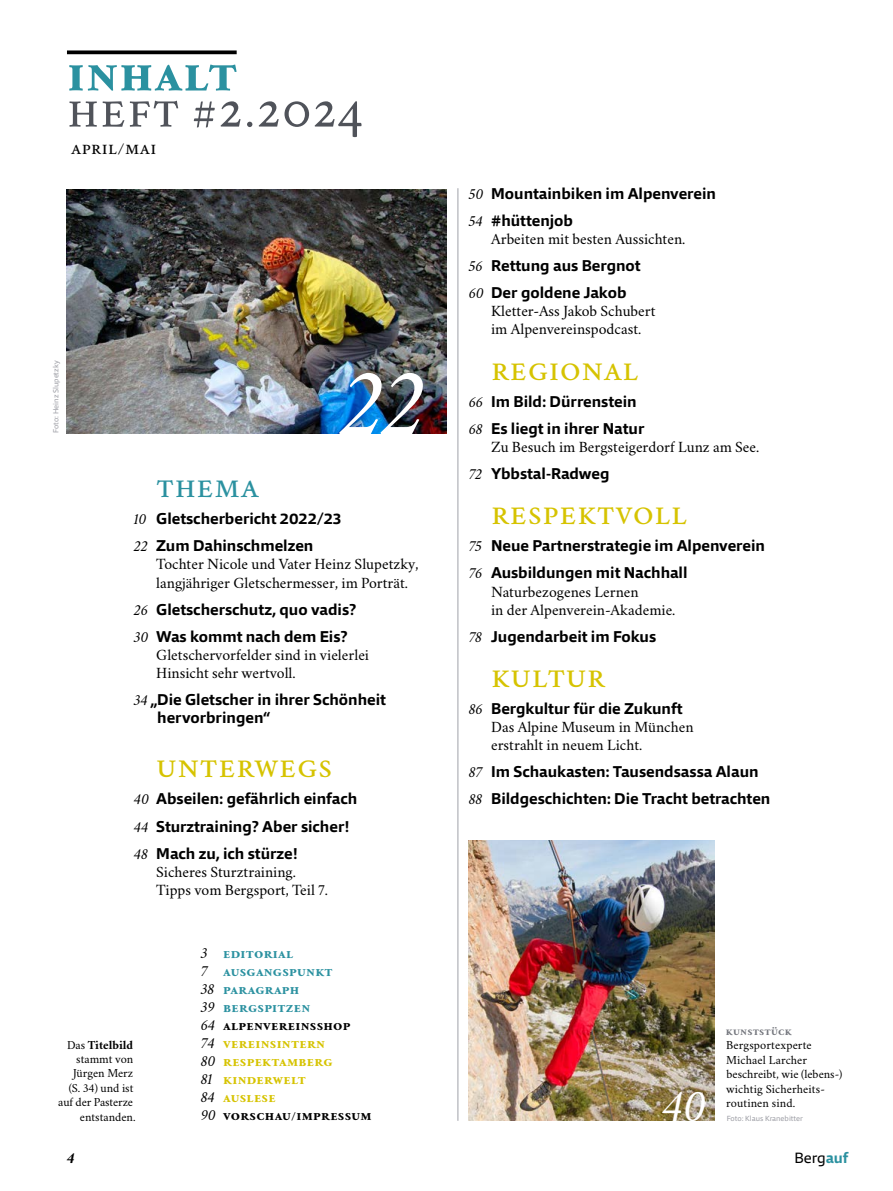
<style>
.page{position:relative;width:893px;height:1191px;background:#fff}
.page>*{position:absolute;margin:0;border:0;box-sizing:border-box;transform-origin:0 0}
.t1{font:italic 97.5px "Crimson Tirol";color:#fff}
.t2{font:57px "Crimson Tirol";letter-spacing:.015em;color:#50535a}
.t3{font:700 57px "Crimson Tirol";letter-spacing:.015em;color:#2b91a0}
.t4{font:italic 46.5px "Crimson Tirol";color:#fff}
.t5{font:37.5px "Crimson Tirol";letter-spacing:.015em;color:#d6c300}
.t6{font:37.5px "Crimson Tirol";color:#2b91a0}
.t7{font:21px "Crimson Tirol";letter-spacing:.015em;color:#000}
.t8{font:700 15.75px/27.2px "Qubo";color:#000}
.t9{font:15.75px/18px "Crimson Tirol";color:#000}
.t10{font:700 15.75px/18px "Crimson Tirol";letter-spacing:.015em;color:#d6c300}
.t11{font:italic 700 15.75px "Crimson Tirol";color:#000}
.t12{font:15px "Qubo";color:#000}
.t13{font:12.3px/14.4px "Crimson Tirol";color:#000;text-align:right}
.t14{font:700 12.3px "Crimson Tirol";color:#75777e}
.t15{font:7.5px "Qubo";letter-spacing:.005em;color:#a0a1a8}
.s1{font-family:"Crimson Tirol";font-weight:400;font-style:italic}
.s2{font-weight:700}
.s3{font-weight:400;font-style:italic;color:#000}
.s4{color:#2b91a0}
.s5{color:#000}
.s6{font-weight:700;color:#2b91a0}
</style>
<div class="page">
<img style="left:67px;top:189px;width:379px;height:245px">
<img style="left:469px;top:840px;width:245px;height:280px">
<svg style="left:67px;top:50px;width:170px;height:4px"></svg>
<hr style="left:458px;top:188px;width:1px;height:932px;background:#a0a1a8">
<hr style="left:892px;top:0;width:1px;height:1191px;background:#e1e0e3">
<h2 class="t3" style="left:67px;top:30px;width:172px">inhalt</h2>
<h2 class="t2" style="left:67px;top:70px;width:298px">Heft #2.2024</h2>
<h3 class="t7" style="left:71px;top:133px;width:87px">april/mai</h3>
<p class="t15" style="left:51px;top:433px;width:74px;rotate:-90deg">Foto: Heinz Slupetzky</p>
<h1 class="t1" style="left:341px;top:344px;width:82px">22</h1>
<h3 class="t6" style="left:156px;top:460px;width:104px">thema</h3>
<p class="t8" style="left:134px;top:505px;width:209px"><span class="s1">10</span> Gletscherbericht 2022/23<br><span class="s1">22</span> Zum Dahinschmelzen</p>
<p class="t9" style="left:156px;top:554px;width:264px">Tochter Nicole und Vater Heinz Slupetzky, langjähriger Gletschermesser, im Porträt.</p>
<p class="t8" style="left:134px;top:595px;width:224px"><span class="s1">26</span> Gletscherschutz, quo vadis?<br><span class="s1">30</span> Was kommt nach dem Eis?</p>
<p class="t9" style="left:156px;top:644px;width:214px">Gletschervorfelder sind in vielerlei<br>Hinsicht sehr wertvoll.</p>
<p class="t8" style="left:157px;top:690px;width:230px;line-height:18px;text-indent:-23px"><span class="s1">34</span> „Die Gletscher in ihrer Schönheit hervorbringen“</p>
<h3 class="t5" style="left:156px;top:740px;width:178px">UNTERWEGS</h3>
<p class="t8" style="left:134px;top:785px;width:225px"><span class="s1">40</span> Abseilen: gefährlich einfach<br><span class="s1">44</span> Sturztraining? Aber sicher!<br><span class="s1">48</span> Mach zu, ich stürze!</p>
<p class="t9" style="left:156px;top:861px;width:173px">Sicheres Sturztraining.<br>Tipps vom Bergsport, Teil 7.</p>
<p class="t13" style="left:58px;top:1036px;width:79px">Das <span class="s2">Titelbild </span>stammt von<br>Jürgen Merz<br>(S. 34) und ist auf der Pasterze entstanden.</p>
<p class="t10" style="left:201px;top:942px;width:172px"><span class="s3">3</span> <span class="s4">editorial<br></span><span class="s3">7</span> <span class="s4">Ausgangspunkt<br></span><span class="s3">38</span> <span class="s4">Paragraph<br></span><span class="s3">39</span> <span class="s4">Bergspitzen<br></span><span class="s3">64</span> <span class="s5">Alpenvereinsshop<br></span><span class="s3">74</span> Vereinsintern<br><span class="s3">80</span> RespektAmBerg<br><span class="s3">81</span> Kinderwelt<br><span class="s3">84</span> Auslese<br><span class="s3">90</span> <span class="s5">Vorschau/Impressum</span></p>
<p class="t8" style="left:469px;top:180px;width:249px"><span class="s1">50</span> Mountainbiken im Alpenverein<br><span class="s1">54</span> #hüttenjob</p>
<p class="t9" style="left:491px;top:229px;width:196px">Arbeiten mit besten Aussichten.</p>
<p class="t8" style="left:469px;top:252px;width:173px"><span class="s1">56</span> Rettung aus Bergnot<br><span class="s1">60</span> Der goldene Jakob</p>
<p class="t9" style="left:491px;top:301px;width:166px">Kletter-Ass Jakob Schubert im Alpenvereinspodcast.</p>
<h3 class="t5" style="left:491px;top:342px;width:131px">REGIONAL</h3>
<p class="t8" style="left:469px;top:387px;width:177px"><span class="s1">66</span> Im Bild: Dürrenstein<br><span class="s1">68</span> Es liegt in ihrer Natur</p>
<p class="t9" style="left:491px;top:437px;width:270px">Zu Besuch im Bergsteigerdorf Lunz am See.</p>
<p class="t8" style="left:469px;top:460px;width:142px"><span class="s1">72</span> Ybbstal-Radweg</p>
<h3 class="t5" style="left:491px;top:487px;width:180px">RESPEKTVOLL</h3>
<p class="t8" style="left:469px;top:532px;width:298px"><span class="s1">75</span> Neue Partnerstrategie im Alpenverein<br><span class="s1">76</span> Ausbildungen mit Nachhall</p>
<p class="t9" style="left:491px;top:581px;width:186px">Naturbezogenes Lernen<br>in der Alpenverein-Akademie.</p>
<p class="t8" style="left:469px;top:622px;width:189px"><span class="s1">78</span> Jugendarbeit im Fokus</p>
<h3 class="t5" style="left:491px;top:649px;width:114px">KULTUR</h3>
<p class="t8" style="left:469px;top:695px;width:215px"><span class="s1">86</span> Bergkultur für die Zukunft</p>
<p class="t9" style="left:491px;top:717px;width:204px">Das Alpine Museum in München erstrahlt in neuem Licht.</p>
<p class="t8" style="left:469px;top:758px;width:303px"><span class="s1">87</span> Im Schaukasten: Tausendsassa Alaun<br><span class="s1">88</span> Bildgeschichten: Die Tracht betrachten</p>
<h3 class="t4" style="left:662px;top:1078px;width:45px">40</h3>
<p class="t14" style="left:726px;top:1022px;width:22px">KUNSTST</p>
<p class="t14" style="left:771px;top:1022px;width:22px">ÜCK</p>
<p class="t13" style="left:726px;top:1037px;width:118px;text-align:left">Bergsportexperte<br>Michael Larcher beschreibt, wie (lebens-) wichtig Sicherheits&shy;routinen sind.</p>
<p class="t15" style="left:727px;top:1113px;width:78px">Foto: Klaus Kranebitter</p>
<p class="t11" style="left:67px;top:1147px;width:8px">4</p>
<p class="t12" style="left:794px;top:1147px;width:55px">Berg<span class="s6">auf</span></p>
</div>
